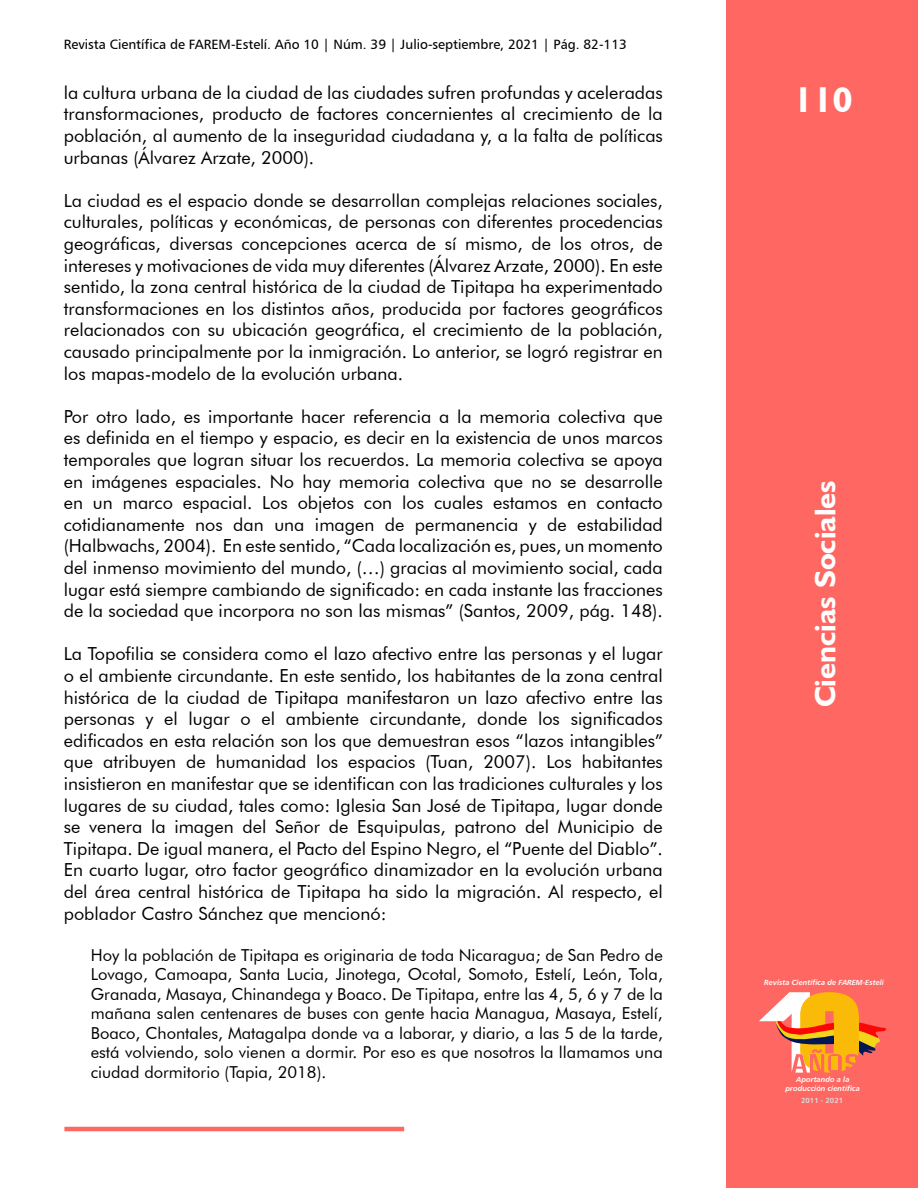
<style>
.page{position:relative;width:918px;height:1188px;background:#fff}
.page>*{position:absolute;margin:0;border:0;box-sizing:border-box;transform-origin:0 0}
.t1{font:700 36px "Humanist 521 BT";color:#fff}
.t2{font:700 30px "Humanist 521 BT";color:#fff}
.t3{font:18px/21.6px "Futura BT";color:#000;text-align:justify}
.t4{font:16.5px/19.5px "Futura BT";color:#000;text-align:justify}
.t5{font:13.5px "Humanist 777 BT Roman B";color:#000}
.t6{font:7.35px/8.9px "Humanist 777 BT Bold Italic B";color:#fff;text-align:center}
.t7{font:7.35px "Humanist 777 BT Bold B";color:#dedede}
</style>
<div class="page">
<div style="left:727px;top:0;width:191px;height:1188px;background:#ff6762"></div>
<hr style="left:64px;top:1127px;width:340px;height:4px;background:#ff6762">
<svg style="left:759px;top:992px;width:128px;height:81px"></svg>
<div style="left:834px;top:1015px;width:24px;height:36px;background:#faba08"></div>
<p class="t5" style="left:64px;top:36px;width:565px">Revista Científica de FAREM-Estelí. Año 10 | Núm. 39 | Julio-septiembre, 2021 | Pág. 82-113</p>
<p class="t3" style="left:64px;top:81px;width:601px">la cultura urbana de la ciudad de las ciudades sufren profundas y aceleradas transformaciones, producto de factores concernientes al crecimiento de la población, al aumento de la inseguridad ciudadana y, a la falta de políticas urbanas (Álvarez Arzate, 2000).</p>
<p class="t3" style="left:64px;top:189px;width:601px">La ciudad es el espacio donde se desarrollan complejas relaciones sociales, culturales, políticas y económicas, de personas con diferentes procedencias geográficas, diversas concepciones acerca de sí mismo, de los otros, de intereses y motivaciones de vida muy diferentes (Álvarez Arzate, 2000). En este sentido, la zona central histórica de la ciudad de Tipitapa ha experimentado transformaciones en los distintos años, producida por factores geográficos relacionados con su ubicación geográfica, el crecimiento de la población, causado principalmente por la inmigración. Lo anterior, se logró registrar en los mapas-modelo de la evolución urbana.</p>
<p class="t3" style="left:64px;top:405px;width:601px">Por otro lado, es importante hacer referencia a la memoria colectiva que es definida en el tiempo y espacio, es decir en la existencia de unos marcos temporales que logran situar los recuerdos. La memoria colectiva se apoya en imágenes espaciales. No hay memoria colectiva que no se desarrolle en un marco espacial. Los objetos con los cuales estamos en contacto cotidianamente nos dan una imagen de permanencia y de estabilidad (Halbwachs, 2004). En este sentido, “Cada localización es, pues, un momento del inmenso movimiento del mundo, (…) gracias al movimiento social, cada lugar está siempre cambiando de significado: en cada instante las fracciones de la sociedad que incorpora no son las mismas” (Santos, 2009, pág. 148).</p>
<p class="t3" style="left:64px;top:643px;width:601px">La Topofilia se considera como el lazo afectivo entre las personas y el lugar o el ambiente circundante. En este sentido, los habitantes de la zona central histórica de la ciudad de Tipitapa manifestaron un lazo afectivo entre las personas y el lugar o el ambiente circundante, donde los significados edificados en esta relación son los que demuestran esos “lazos intangibles” que atribuyen de humanidad los espacios (Tuan, 2007). Los habitantes insistieron en manifestar que se identifican con las tradiciones culturales y los lugares de su ciudad, tales como: Iglesia San José de Tipitapa, lugar donde se venera la imagen del Señor de Esquipulas, patrono del Municipio de Tipitapa. De igual manera, el Pacto del Espino Negro, el “Puente del Diablo”.<br>En cuarto lugar, otro factor geográfico dinamizador en la evolución urbana del área central histórica de Tipitapa ha sido la migración. Al respecto, el poblador Castro Sánchez que mencionó:</p>
<p class="t4" style="left:91px;top:945px;width:574px">Hoy la población de Tipitapa es originaria de toda Nicaragua; de San Pedro de Lovago, Camoapa, Santa Lucia, Jinotega, Ocotal, Somoto, Estelí, León, Tola, Granada, Masaya, Chinandega y Boaco. De Tipitapa, entre las 4, 5, 6 y 7 de la mañana salen centenares de buses con gente hacia Managua, Masaya, Estelí, Boaco, Chontales, Matagalpa donde va a laborar, y diario, a las 5 de la tarde, está volviendo, solo vienen a dormir. Por eso es que nosotros la llamamos una ciudad dormitorio (Tapia, 2018).</p>
<h1 class="t1" style="left:794px;top:78px;width:60px">110</h1>
<h2 class="t2" style="left:807px;top:707px;width:228px;rotate:-90deg">Ciencias Sociales</h2>
<p class="t6" style="left:764px;top:978px;width:121px">Revista Científica de FAREM-Estelí</p>
<p class="t6" style="left:786px;top:1075px;width:76px">Aportando a la producción científica</p>
<p class="t7" style="left:801px;top:1096px;width:43px">2011 - 2021</p>
</div>
